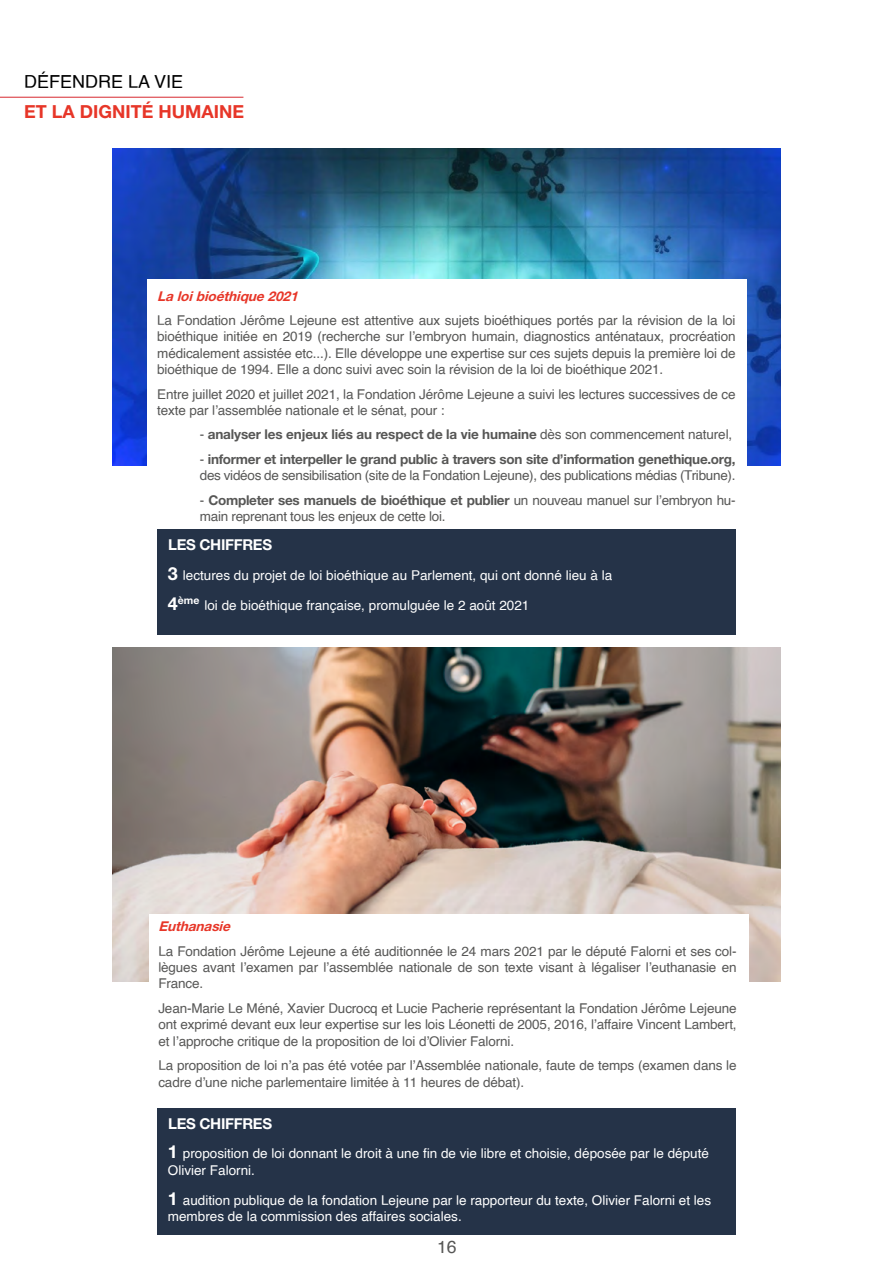
<style>
.page{position:relative;width:893px;height:1263px;background:#fff}
.page>*{position:absolute;margin:0;border:0;box-sizing:border-box;transform-origin:0 0}
.t1{font:700 18px "Helvetica Neue LT Std";color:#e73628}
.t2{font:18px "Helvetica";color:#000}
.t3{font:17.55px "Helvetica";color:#575756}
.t4{font:700 15px "Helvetica Neue LT Std";letter-spacing:-.02em;color:#fff}
.t5{font:13.5px/16.2px "Helvetica";letter-spacing:-.01em;color:#575756;text-align:justify}
.t6{font:13.5px/16.2px "Helvetica";color:#fff}
.t7{font:700 13.5px "Helvetica Neue LT Std";letter-spacing:-.02em;color:#575756}
.t8{font:italic 700 13.5px "Helvetica Neue LT Std";color:#e73628}
.s1{font-family:"Helvetica";font-weight:400}
.s2{font-family:"Helvetica Neue LT Std";font-weight:700;font-size:18px}
</style>
<div class="page">
<hr style="left:0;top:97px;width:243px;height:1px;background:#d7282f">
<img style="left:112px;top:149px;width:669px;height:316px">
<img style="left:112px;top:647px;width:669px;height:335px">
<div style="left:157px;top:1108px;width:579px;height:126px;background:#253348"></div>
<div style="left:147px;top:279px;width:599px;height:225px;background:#fff"></div>
<div style="left:157px;top:529px;width:579px;height:106px;background:#253348"></div>
<div style="left:149px;top:914px;width:599px;height:183px;background:#fff"></div>
<h1 class="t2" style="left:24px;top:68px;width:161px">DÉFENDRE LA VIE</h1>
<h1 class="t1" style="left:24px;top:100px;width:221px">ET LA DIGNITÉ HUMAINE</h1>
<p class="t8" style="left:157px;top:287px;width:146px">Laloibioéthique2021</p>
<p class="t5" style="left:157px;top:313px;width:580px">La Fondation Jérôme Lejeune est attentive aux sujets bioéthiques portés par la révision de la loi bioéthique initiée en 2019 (recherche sur l’embryon humain, diagnostics anténataux, procréation médicalement assistée etc...). Elle développe une expertise sur ces sujets depuis la première loi de bioéthique de 1994. Elle a donc suivi avec soin la révision de la loi de bioéthique 2021.</p>
<p class="t5" style="left:157px;top:386px;width:580px">Entre juillet 2020 et juillet 2021, la Fondation Jérôme Lejeune a suivi les lectures successives de ce texte par l’assemblée nationale et le sénat, pour :</p>
<p class="t7" style="left:200px;top:426px;width:534px"><span class="s1">-</span> analyser les enjeux liés au respect de la vie humaine <span class="s1">dès son commencement naturel,</span></p>
<p class="t7" style="left:200px;top:451px;width:537px"><span class="s1">-</span> informer et interpeller le grand public à travers son site d’information genethique.org,</p>
<p class="t5" style="left:200px;top:468px;width:537px">des vidéos de sensibilisation (site de la Fondation Lejeune), des publications médias (Tribune).</p>
<p class="t7" style="left:200px;top:492px;width:537px"><span class="s1">-</span> Completer ses manuels de bioéthique et publier <span class="s1">un nouveau manuel sur l’embryon hu-</span></p>
<p class="t5" style="left:200px;top:509px;width:247px">main reprenant tous les enjeux de cette loi.</p>
<p class="t4" style="left:168px;top:535px;width:105px">LES CHIFFRES</p>
<p class="t6" style="left:168px;top:567px;width:446px"><span class="s2">3</span> lectures du projet de loi bioéthique au Parlement, qui ont donné lieu à la</p>
<p class="t6" style="left:168px;top:597px;width:363px"><span class="s2">4</span><sup>ème</sup> loi de bioéthique française, promulguée le 2 août 2021</p>
<p class="t8" style="left:158px;top:918px;width:77px">Euthanasie</p>
<p class="t5" style="left:158px;top:944px;width:580px">La Fondation Jérôme Lejeune a été auditionnée le 24 mars 2021 par le député Falorni et ses col&shy;lègues avant l’examen par l’assemblée nationale de son texte visant à légaliser l’euthanasie en France.</p>
<p class="t5" style="left:158px;top:1001px;width:580px">Jean-Marie Le Méné, Xavier Ducrocq et Lucie Pacherie représentant la Fondation Jérôme Lejeune ont exprimé devant eux leur expertise sur les lois Léonetti de 2005, 2016, l’affaire Vincent Lambert, et l’approche critique de la proposition de loi d’Olivier Falorni.</p>
<p class="t5" style="left:158px;top:1058px;width:580px">La proposition de loi n’a pas été votée par l’Assemblée nationale, faute de temps (examen dans le cadre d’une niche parlementaire limitée à 11 heures de débat).</p>
<p class="t4" style="left:168px;top:1114px;width:105px">LES CHIFFRES</p>
<p class="t6" style="left:168px;top:1146px;width:543px"><span class="s2">1</span> proposition de loi donnant le droit à une fin de vie libre et choisie, déposée par le député<br>Olivier Falorni.</p>
<p class="t6" style="left:168px;top:1192px;width:545px"><span class="s2">1</span> audition publique de la fondation Lejeune par le rapporteur du texte, Olivier Falorni et les membres de la commission des affaires sociales.</p>
<p class="t3" style="left:437px;top:1233px;width:21px">16</p>
</div>
